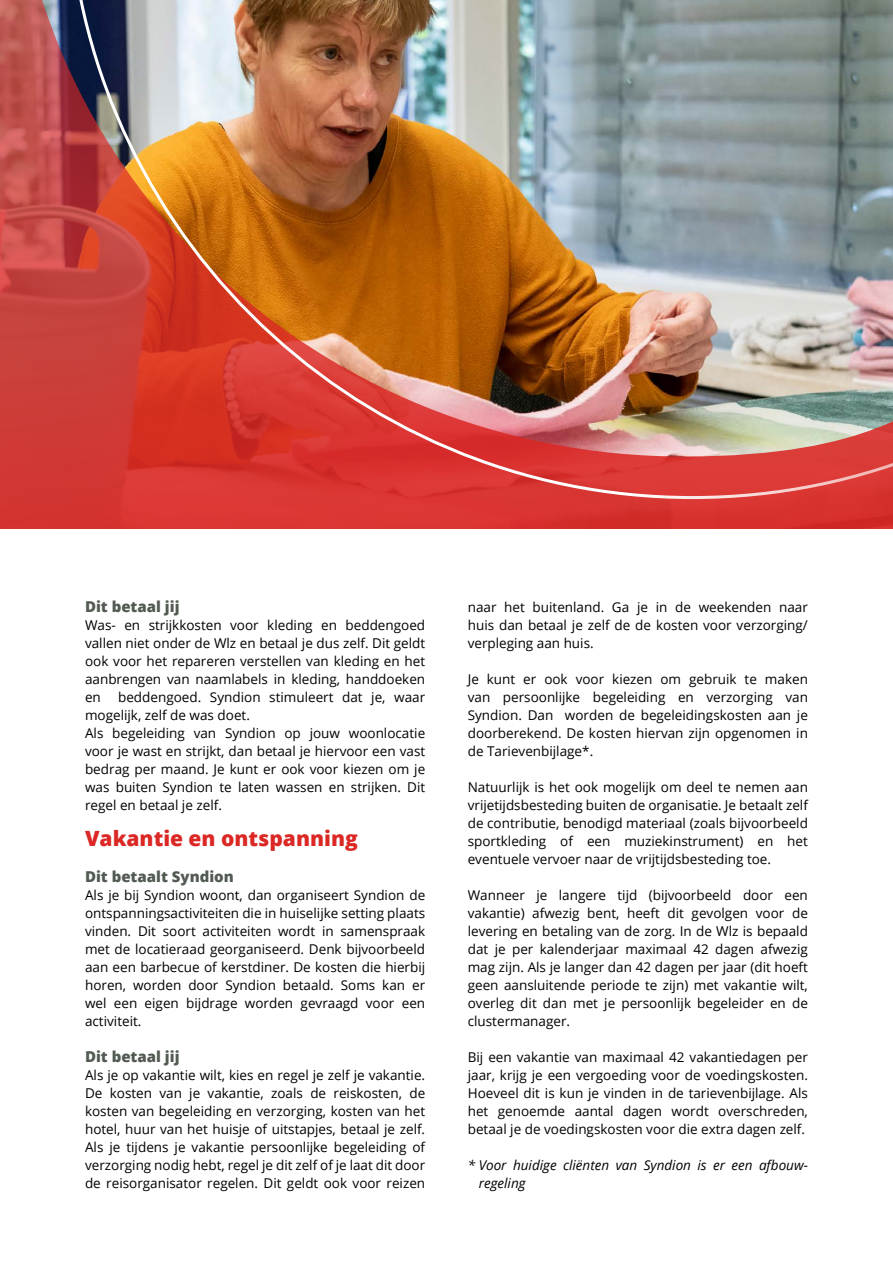
<style>
.page{position:relative;width:893px;height:1263px;background:#fff}
.page>*{position:absolute;margin:0;border:0;box-sizing:border-box;transform-origin:0 0}
.t1{font:800 21px "Open Sans";color:#db2825}
.t2{font:800 15px "Open Sans";color:#525b52}
.t3{font:13.5px/18px "Open Sans";color:#000;text-align:justify}
.t4{font:italic 13.5px/18px "Open Sans";color:#000}
</style>
<div class="page">
<svg style="left:0;top:0;width:892px;height:529px;background:#cc403d"></svg>
<img style="left:67px;top:0;width:825px;height:499px">
<p class="t2" style="left:85px;top:595px;width:96px">Dit betaal jij</p>
<p class="t3" style="left:85px;top:616px;width:342px">Was- en strijkkosten voor kleding en beddengoed vallen niet onder de Wlz en betaal je dus zelf. Dit geldt ook voor het repareren verstellen van kleding en het aanbrengen van naamlabels in kleding, handdoeken en</p>
<p class="t3" style="left:85px;top:688px;width:342px;text-align:left;text-indent:33px">beddengoed. Syndion stimuleert dat je, waar mogelijk, zelf de was doet.<br>Als begeleiding van Syndion op jouw woonlocatie voor je wast en strijkt, dan betaal je hiervoor een vast bedrag per maand. Je kunt er ook voor kiezen om je was buiten Syndion te laten wassen en strijken. Dit regel en betaal je zelf.</p>
<h1 class="t1" style="left:85px;top:822px;width:274px">Vakantie en ontspanning</h1>
<p class="t2" style="left:85px;top:865px;width:150px">Dit betaalt Syndion</p>
<p class="t3" style="left:85px;top:886px;width:342px">Als je bij Syndion woont, dan organiseert Syndion de ontspanningsactiviteiten die in huiselijke setting plaats vinden. Dit soort activiteiten wordt in samenspraak met de locatieraad georganiseerd. Denk bijvoorbeeld aan een barbecue of kerstdiner. De kosten die hierbij horen, worden door Syndion betaald. Soms kan er wel een eigen bijdrage worden gevraagd voor een activiteit.</p>
<p class="t2" style="left:85px;top:1045px;width:96px">Dit betaal jij</p>
<p class="t3" style="left:85px;top:1066px;width:342px">Als je op vakantie wilt, kies en regel je zelf je vakantie.<br>De kosten van je vakantie, zoals de reiskosten, de kosten van begeleiding en verzorging, kosten van het hotel, huur van het huisje of uitstapjes, betaal je zelf.<br>Als je tijdens je vakantie persoonlijke begeleiding of verzorging nodig hebt, regel je dit zelf of je laat dit door de reisorganisator regelen. Dit geldt ook voor reizen</p>
<p class="t3" style="left:468px;top:598px;width:342px">naar het buitenland. Ga je in de weekenden naar huis dan betaal je zelf de de kosten voor verzorging/ verpleging aan huis.</p>
<p class="t3" style="left:468px;top:670px;width:342px">Je kunt er ook voor kiezen om gebruik te maken van persoonlijke begeleiding en verzorging van Syndion. Dan worden de begeleidingskosten aan je doorberekend. De kosten hiervan zijn opgenomen in de Tarievenbijlage*.</p>
<p class="t3" style="left:468px;top:778px;width:342px">Natuurlijk is het ook mogelijk om deel te nemen aan vrijetijdsbesteding buiten de organisatie. Je betaalt zelf de contributie, benodigd materiaal (zoals bijvoorbeeld sportkleding of een muziekinstrument) en het eventuele vervoer naar de vrijtijdsbesteding toe.</p>
<p class="t3" style="left:468px;top:886px;width:342px">Wanneer je langere tijd (bijvoorbeeld door een vakantie) afwezig bent, heeft dit gevolgen voor de levering en betaling van de zorg. In de Wlz is bepaald dat je per kalenderjaar maximaal 42 dagen afwezig mag zijn. Als je langer dan 42 dagen per jaar (dit hoeft geen aansluitende periode te zijn) met vakantie wilt, overleg dit dan met je persoonlijk begeleider en de clustermanager.</p>
<p class="t3" style="left:468px;top:1048px;width:342px">Bij een vakantie van maximaal 42 vakantiedagen per jaar, krijg je een vergoeding voor de voedingskosten.<br>Hoeveel dit is kun je vinden in de tarievenbijlage. Als het genoemde aantal dagen wordt overschreden, betaal je de voedingskosten voor die extra dagen zelf.</p>
<p class="t4" style="left:479px;top:1156px;width:331px;text-indent:-11px">* Voor huidige cliënten van Syndion is er een afbouw&shy;regeling</p>
</div>
